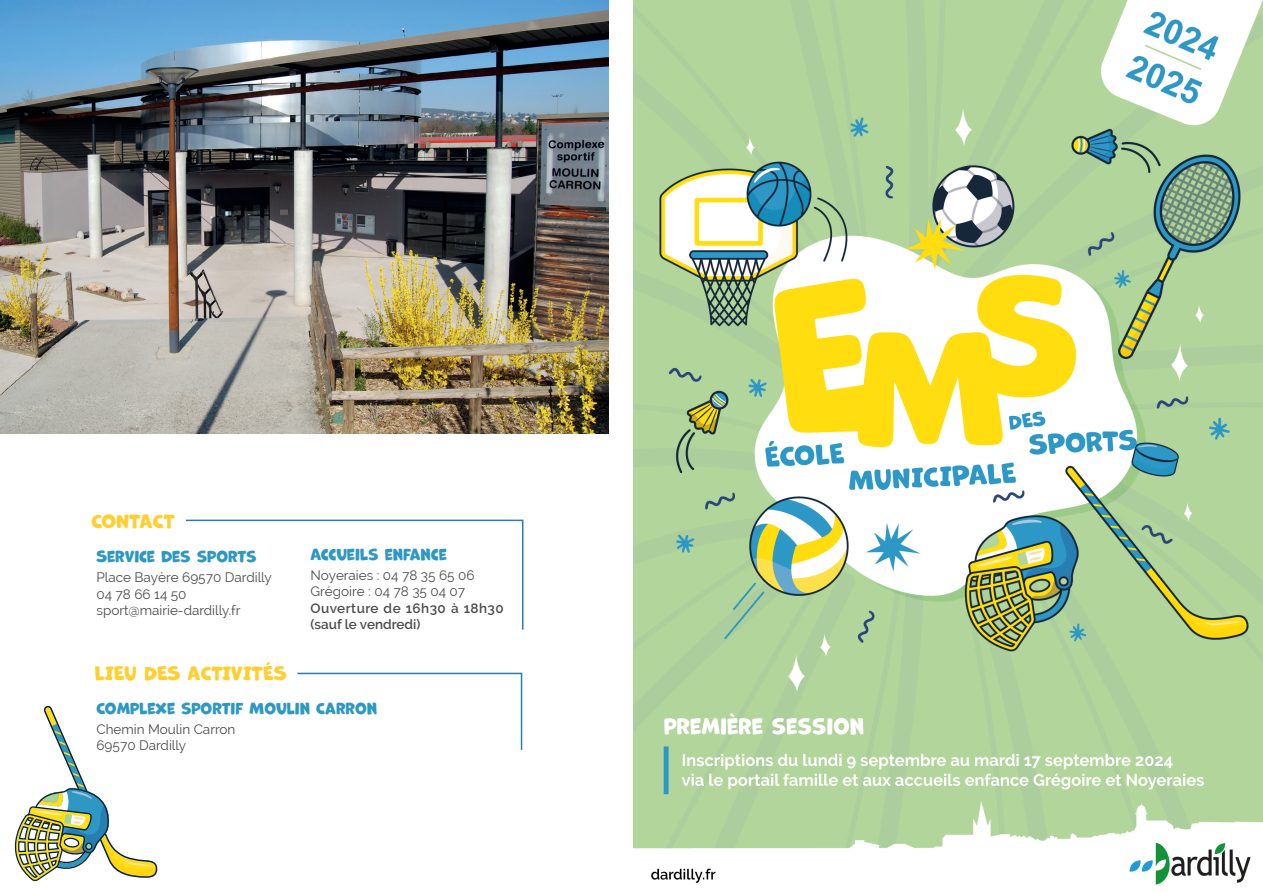
<style>
.page{position:relative;width:1263px;height:893px;background:#fff}
.page>*{position:absolute;margin:0;border:0;box-sizing:border-box;transform-origin:0 0}
.t1{font:18px "Marvin Round";color:#ffcf32}
.t2{font:15px "Marvin Round";color:#2e97c2}
.t3{font:13.5px "Raleway";color:#4b4c4d}
.t4{font:600 13.5px/16.2px "Raleway";letter-spacing:.035em;color:#4b4c4d}
</style>
<div class="page">
<img style="left:0;top:0;width:608px;height:434px">
<svg style="left:186px;top:519px;width:338px;height:111px"></svg>
<svg style="left:297px;top:672px;width:226px;height:78px"></svg>
<svg style="left:14px;top:706px;width:144px;height:175px"></svg>
<img style="left:634px;top:0;width:629px;height:885px">
<p class="t1" style="left:91px;top:511px;width:85px">CONTACT</p>
<p class="t2" style="left:96px;top:548px;width:162px">SERVICE DES SPORTS</p>
<p class="t3" style="left:96px;top:570px;width:177px">Place Bayère 69570 Dardilly</p>
<p class="t3" style="left:96px;top:586px;width:92px">04 78 66 14 50</p>
<p class="t3" style="left:96px;top:602px;width:146px">sport@mairie-dardilly.fr</p>
<p class="t2" style="left:310px;top:546px;width:138px">ACCUEILS ENFANCE</p>
<p class="t3" style="left:310px;top:568px;width:166px">Noyeraies : 04 78 35 65 06</p>
<p class="t3" style="left:310px;top:584px;width:156px">Grégoire : 04 78 35 04 07</p>
<p class="t4" style="left:310px;top:600px;width:195px">Ouverture de 16h30 à 18h30 (sauf le vendredi)</p>
<p class="t1" style="left:95px;top:663px;width:193px">LIEU DES ACTIVITÉS</p>
<p class="t2" style="left:96px;top:700px;width:282px">COMPLEXE SPORTIF MOULIN CARRON</p>
<p class="t3" style="left:96px;top:721px;width:140px">Chemin Moulin Carron</p>
<p class="t3" style="left:96px;top:738px;width:91px">69570 Dardilly</p>
</div>
